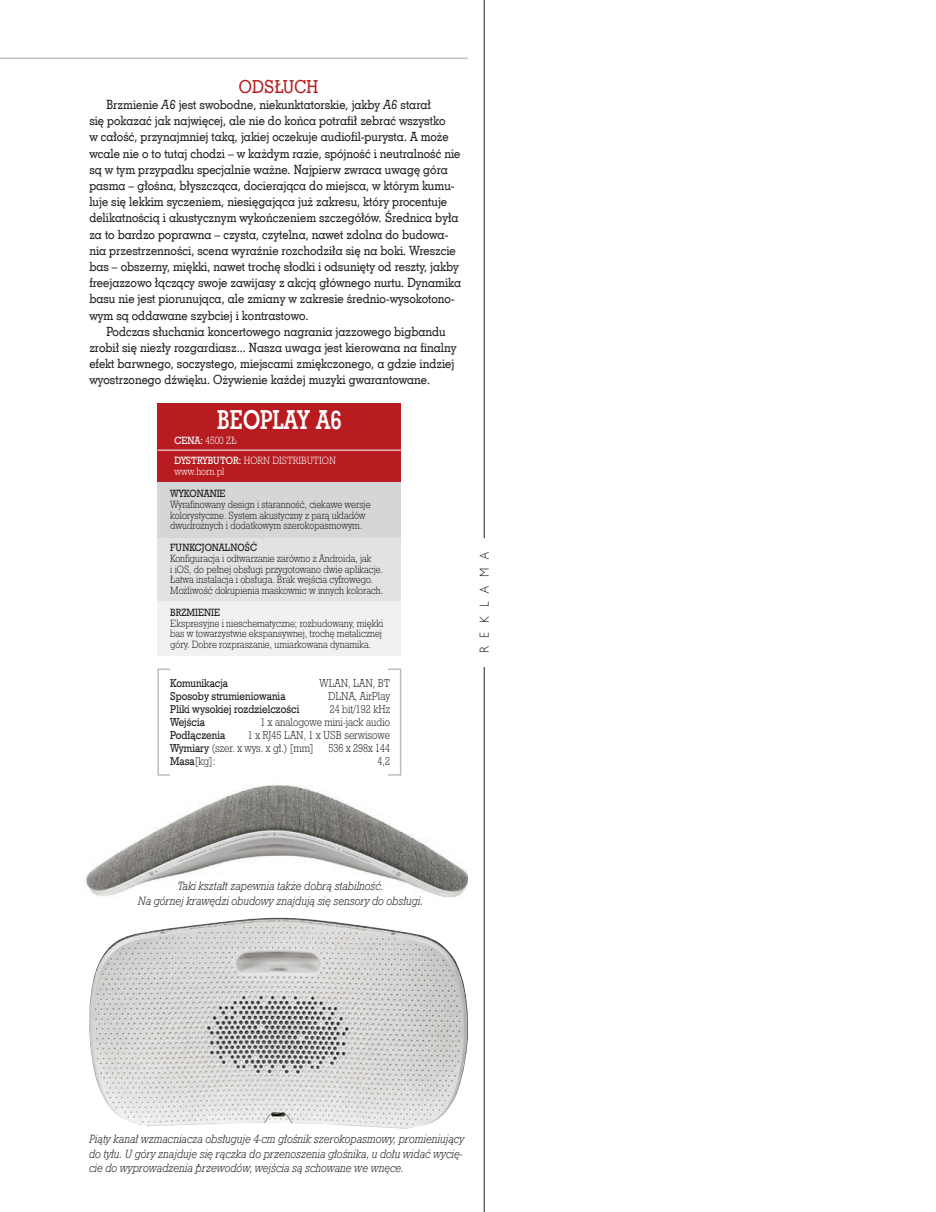
<style>
.page{position:relative;width:936px;height:1212px;background:#fff}
.page>*{position:absolute;margin:0;border:0;box-sizing:border-box;transform-origin:0 0}
.t1{font:26.25px "Geo Slab 703 Bd EU";color:#fff;scale:.8 1}
.t2{font:18px "Geo Slab 703 Md EU";color:#b61c20;scale:.9 1}
.t3{font:16.5px "Humanst 531 EU";color:#231f20;scale:.9 1}
.t4{font:12.75px/16.2px "Geo Slab 703 Md EU";color:#231f20;scale:.9 1}
.t5{font:italic 12px/14.4px "Geo Slab 712 Lt EU";color:#231f20;scale:.9 1}
.t6{font:300 12px "Humanst 521 Lt PL";color:#231f20;scale:.9 1}
.t7{font:9.75px/12.9px "Geo Slb 712 Lt PL";color:#231f20;scale:.9 1}
.t8{font:9.75px "Geo Slb 712 Md PL";color:#231f20;scale:.9 1}
.t9{font:9px/10.8px "Geo Slb 712 Lt PL";color:#231f20;scale:.9 1}
.t10{font:9px/19.4px "Geo Slb 712 Lt PL";color:#fff;scale:.9 1}
.t11{font:9px "Geo Slb 712 Md PL";color:#231f20;scale:.9 1}
.s1{font-style:italic}
.s2{font-family:"Geo Slb 712 Md PL"}
</style>
<div class="page">
<hr style="left:0;top:58px;width:872px;height:1px;background:#c2c3c6">
<img style="left:89px;top:918px;width:379px;height:211px">
<img style="left:86px;top:785px;width:382px;height:112px">
<div style="left:157px;top:403px;width:244px;height:79px;background:#b61c20"></div>
<div style="left:157px;top:527px;width:244px;height:129px;background:#f0f1f2"></div>
<div style="left:157px;top:483px;width:244px;height:118px;background:#e1e2e4"></div>
<div style="left:157px;top:482px;width:244px;height:55px;background:#d5d6d8"></div>
<hr style="left:157px;top:450px;width:244px;height:1px;background:#fff">
<div style="left:468px;top:0;width:467px;height:1212px;background:#fff"></div>
<hr style="left:484px;top:0;width:1px;height:1212px;background:#231f20">
<div style="left:477px;top:538px;width:13px;height:128px;background:#fff"></div>
<h2 class="t2" style="left:239px;top:75px;width:90px">ODSŁUCH</h2>
<p class="t4" style="left:89px;top:96px;width:415px;text-indent:17px">Brzmienie <span class="s1">A6</span> jest swobodne, niekunktatorskie, jakby <span class="s1">A6</span> starał<br>się pokazać jak najwięcej, ale nie do końca potrafił zebrać wszystko<br>w całość, przynajmniej taką, jakiej oczekuje audiofil-purysta. A może wcale nie o to tutaj chodzi – w każdym razie, spójność i neutralność nie są w tym przypadku specjalnie ważne. Najpierw zwraca uwagę góra pasma – głośna, błyszcząca, docierająca do miejsca, w którym kumu&shy;luje się lekkim syczeniem, niesięgająca już zakresu, który procentuje delikatnością i akustycznym wykończeniem szczegółów. Średnica była za to bardzo poprawna – czysta, czytelna, nawet zdolna do budowa&shy;nia przestrzenności, scena wyraźnie rozchodziła się na boki. Wreszcie bas – obszerny, miękki, nawet trochę słodki i odsunięty od reszty, jakby freejazzowo łączący swoje zawijasy z akcją głównego nurtu. Dynamika basu nie jest piorunująca, ale zmiany w zakresie średnio-wysokotono&shy;wym są oddawane szybciej i kontrastowo.</p>
<p class="t4" style="left:89px;top:323px;width:409px;text-indent:17px">Podczas słuchania koncertowego nagrania jazzowego bigbandu zrobił się niezły rozgardiasz... Nasza uwaga jest kierowana na finalny efekt barwnego, soczystego, miejscami zmiękczonego, a gdzie indziej wyostrzonego dźwięku. Ożywienie każdej muzyki gwarantowane.</p>
<h1 class="t1" style="left:217px;top:403px;width:157px">BEOPLAY A6</h1>
<p class="t10" style="left:174px;top:431px;width:181px"><span class="s2">CENA:</span> 4500 ZŁ<br><span class="s2">DYSTRYBUTOR:</span> HORN DISTRIBUTION</p>
<p class="t10" style="left:174px;top:461px;width:57px">www.horn.pl</p>
<p class="t11" style="left:170px;top:487px;width:63px">WYKONANIE</p>
<p class="t9" style="left:170px;top:499px;width:224px">Wyrafinowany design i staranność, ciekawe wersje kolorystyczne. System akustyczny z parą układów dwudrożnych i dodatkowym szerokopasmowym.</p>
<p class="t11" style="left:170px;top:541px;width:98px">FUNKCJONALNOŚĆ</p>
<p class="t9" style="left:170px;top:553px;width:238px">Konfiguracja i odtwarzanie zarówno z Androida, jak<br>i iOS, do pełnej obsługi przygotowano dwie aplikacje.<br>Łatwa instalacja i obsługa. Brak wejścia cyfrowego.<br>Możliwość dokupienia maskownic w innych kolorach.</p>
<p class="t11" style="left:170px;top:606px;width:57px">BRZMIENIE</p>
<p class="t9" style="left:170px;top:617px;width:238px">Ekspresyjne i nieschematyczne; rozbudowany, miękki bas w towarzystwie ekspansywnej, trochę metalicznej góry. Dobre rozpraszanie, umiarkowana dynamika.</p>
<p class="t8" style="left:170px;top:676px;width:66px">Komunikacja</p>
<p class="t7" style="left:319px;top:677px;width:80px">WLAN, LAN, BT</p>
<p class="t8" style="left:170px;top:689px;width:130px">Sposoby strumieniowania</p>
<p class="t7" style="left:328px;top:690px;width:70px">DLNA, AirPlay</p>
<p class="t8" style="left:170px;top:702px;width:145px">Pliki wysokiej rozdzielczości</p>
<p class="t7" style="left:330px;top:702px;width:68px">24 bit/192 kHz</p>
<p class="t8" style="left:170px;top:715px;width:40px">Wejścia</p>
<p class="t7" style="left:260px;top:715px;width:145px">1 x analogowe mini-jack audio</p>
<p class="t8" style="left:170px;top:728px;width:63px">Podłączenia</p>
<p class="t7" style="left:170px;top:728px;width:246px;text-indent:78px">1 x RJ45 LAN, 1 x USB serwisowe<br><span class="s2">Wymiary</span> (szer. x wys. x gł.) [mm]</p>
<p class="t7" style="left:328px;top:741px;width:70px">536 x 298x 144</p>
<p class="t7" style="left:170px;top:754px;width:52px"><span class="s2">Masa</span>[kg]:</p>
<p class="t7" style="left:377px;top:754px;width:15px">4,2</p>
<p class="t6" style="left:476px;top:653px;width:115px;rotate:-90deg">R E K L A M A</p>
<p class="t5" style="left:138px;top:879px;width:318px;text-align:center">Taki kształt zapewnia także dobrą stabilność.<br>Na górnej krawędzi obudowy znajdują się sensory do obsługi.</p>
<p class="t5" style="left:89px;top:1132px;width:418px">Piąty kanał wzmacniacza obsługuje 4-cm głośnik szerokopasmowy, promieniujący do tyłu. U góry znajduje się rączka do przenoszenia głośnika, u dołu widać wycię&shy;cie do wyprowadzenia przewodów, wejścia są schowane we wnęce.</p>
<p class="t3" style="left:89px;top:1146px;width:134px">www.audio.com.pl</p>
</div>
